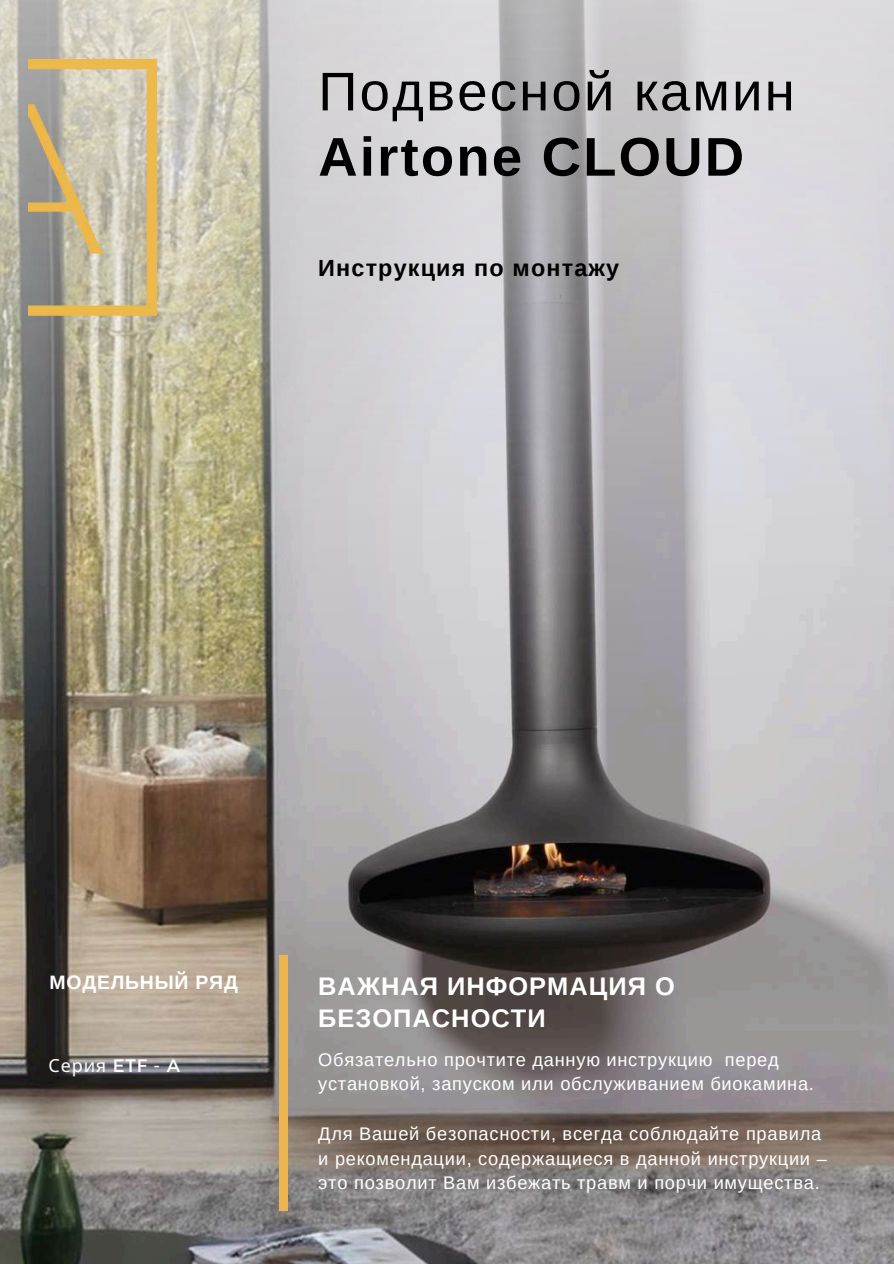
<style>
.page{position:relative;width:894px;height:1264px;background:#fff}
.page>*{position:absolute;margin:0;border:0;box-sizing:border-box;transform-origin:0 0}
.t1{font:54.45px "Arimo";letter-spacing:.04em;color:#000}
.t2{font:700 54.45px "Arimo";letter-spacing:.04em;color:#000}
.t3{font:700 25.35px/32.7px "Liberation Sans";letter-spacing:.04em;color:#fff}
.t4{font:700 23.4px "Liberation Sans";letter-spacing:.05em;color:#000}
.t5{font:700 19.5px "Liberation Sans";letter-spacing:.04em;color:#fff}
.t6{font:18.3px/24.8px "Arimo";letter-spacing:.04em;color:#fff}
.t7{font:18px "Noto Sans";letter-spacing:.05em;color:#fff}
.s1{font-family:"Montserrat"}
</style>
<div class="page">
<img style="left:0;top:772px;width:893px;height:491px">
<img style="left:0;top:0;width:893px;height:772px">
<img style="left:28px;top:60px;width:128px;height:255px">
<div style="left:279px;top:955px;width:8px;height:255px;background:#eab551"></div>
<h1 class="t1" style="left:318px;top:61px;width:478px">Подвесной камин</h1>
<h1 class="t2" style="left:318px;top:126px;width:427px">Airtone CLOUD</h1>
<p class="t4" style="left:318px;top:255px;width:302px">Инструкция по монтажу</p>
<p class="t5" style="left:50px;top:971px;width:190px">МОДЕЛЬНЫЙ РЯД</p>
<p class="t7" style="left:48px;top:1052px;width:133px">Серия <span class="s1">ETF - A</span></p>
<h2 class="t3" style="left:318px;top:969px;width:358px">ВАЖНАЯ ИНФОРМАЦИЯ О<br>БЕЗОПАСНОСТИ</h2>
<p class="t6" style="left:318px;top:1046px;width:497px">Обязательно прочтите данную инструкцию перед установкой, запуском или обслуживанием биокамина.</p>
<p class="t6" style="left:318px;top:1121px;width:510px">Для Вашей безопасности, всегда соблюдайте правила и рекомендации, содержащиеся в данной инструкции – это позволит Вам избежать травм и порчи имущества.</p>
</div>
